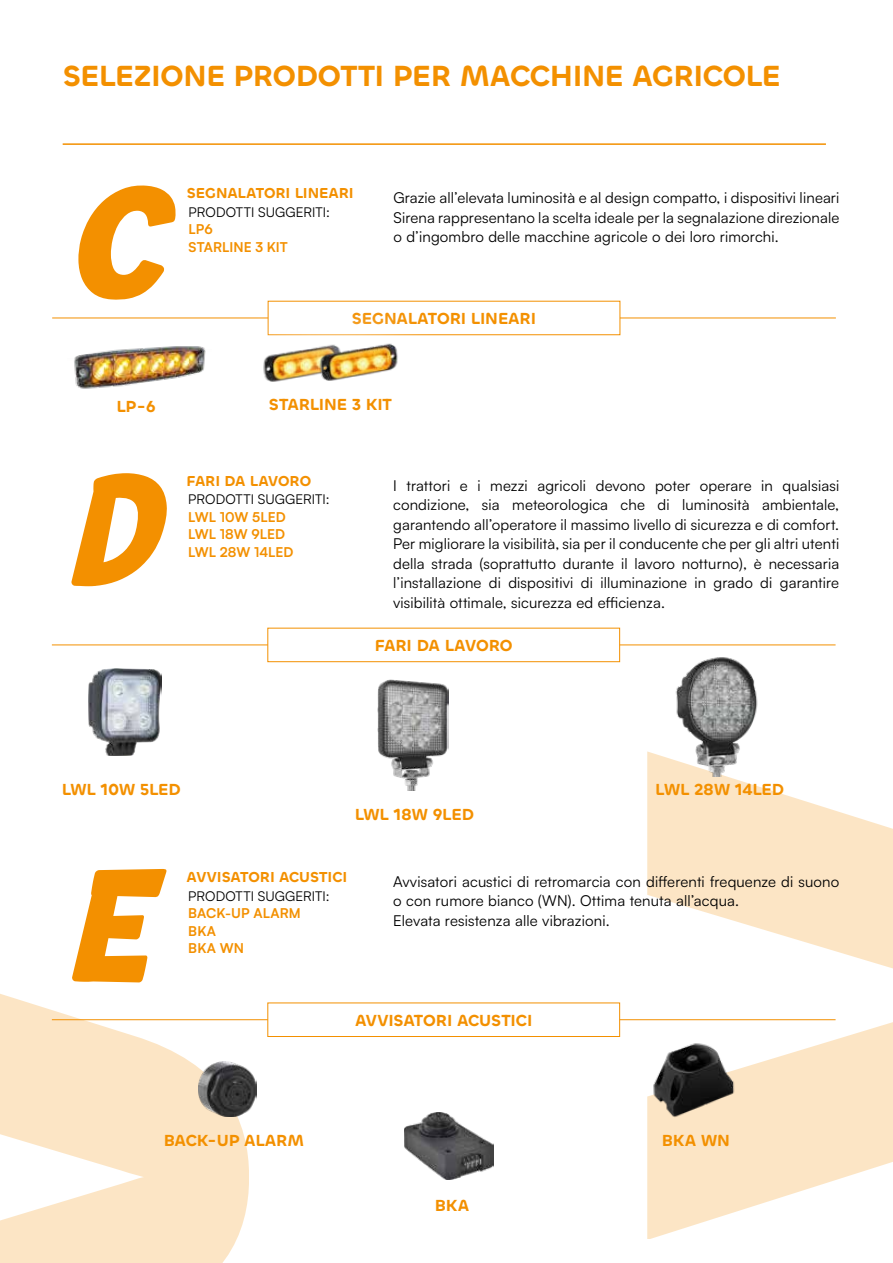
<style>
.page{position:relative;width:893px;height:1263px;background:#fff}
.page>*{position:absolute;margin:0;border:0;box-sizing:border-box;transform-origin:0 0}
.t1{font:italic 160.5px "Baby School";color:#f39000}
.t2{font:600 30px "Chillax";letter-spacing:-.01em;color:#f39000}
.t3{font:700 16.5px "Chillax Variable";letter-spacing:-.01em;color:#f39000}
.t4{font:15px/19.5px "Satoshi";letter-spacing:.01em;color:#000;text-align:justify}
.t5{font:700 14.85px "Chillax Variable";letter-spacing:-.005em;color:#f39000}
.t6{font:700 13.5px/17.5px "Satoshi";letter-spacing:.005em;color:#f39000}
.t7{font:13.5px "Satoshi";letter-spacing:.005em;color:#000}
</style>
<div class="page">
<svg style="left:647px;top:751px;width:246px;height:487px;fill:#fce5c5"></svg>
<svg style="left:0;top:994px;width:249px;height:269px;fill:#fce5c5"></svg>
<hr style="left:52px;top:645px;width:784px;height:1px;background:#f39000">
<div style="left:268px;top:628px;width:352px;height:34px;background:#fff;border:1px solid #f39000"></div>
<img style="left:88px;top:669px;width:73px;height:87px">
<img style="left:377px;top:679px;width:71px;height:112px">
<img style="left:668px;top:657px;width:97px;height:119px">
<hr style="left:63px;top:143px;width:763px;height:2px;background:#f39000">
<hr style="left:52px;top:318px;width:784px;height:1px;background:#f39000">
<div style="left:268px;top:301px;width:352px;height:34px;background:#fff"></div>
<img style="left:74px;top:346px;width:132px;height:43px">
<hr style="left:52px;top:1019px;width:784px;height:1px;background:#f39000">
<div style="left:268px;top:1003px;width:352px;height:34px;background:#fff;border:1px solid #f39000"></div>
<img style="left:650px;top:1038px;width:92px;height:84px">
<img style="left:199px;top:1061px;width:57px;height:55px">
<img style="left:404px;top:1112px;width:90px;height:68px">
<svg style="left:216px;top:300px;width:230px;height:82px"></svg>
<img style="left:316px;top:339px;width:88px;height:43px">
<h2 class="t2" style="left:63px;top:57px;width:719px">SELEZIONE PRODOTTI PER MACCHINE AGRICOLE</h2>
<h1 class="t1" style="left:65px;top:141px;width:97px">C</h1>
<p class="t5" style="left:187px;top:183px;width:168px">SEGNALATORI LINEARI</p>
<p class="t7" style="left:189px;top:203px;width:143px">PRODOTTI SUGGERITI:</p>
<p class="t6" style="left:189px;top:220px;width:101px">LP6<br>STARLINE 3 KIT</p>
<p class="t4" style="left:393px;top:187px;width:448px">Grazie all’elevata luminosità e al design compatto, i dispositivi lineari Sirena rappresentano la scelta ideale per la segnalazione direzionale o d’ingombro delle macchine agricole o dei loro rimorchi.</p>
<p class="t3" style="left:352px;top:308px;width:186px">SEGNALATORI LINEARI</p>
<p class="t3" style="left:117px;top:396px;width:41px">LP-6</p>
<p class="t3" style="left:269px;top:393px;width:125px">STARLINE 3 KIT</p>
<h1 class="t1" style="left:65px;top:429px;width:91px">D</h1>
<p class="t4" style="left:393px;top:475px;width:448px">I trattori e i mezzi agricoli devono poter operare in qualsiasi condizione, sia meteorologica che di luminosità ambientale, garantendo all’operatore il massimo livello di sicurezza e di comfort.<br>Per migliorare la visibilità, sia per il conducente che per gli altri utenti della strada (soprattutto durante il lavoro notturno), è necessaria l’installazione di dispositivi di illuminazione in grado di garantire visibilità ottimale, sicurezza ed efficienza.</p>
<p class="t5" style="left:187px;top:471px;width:126px">FARI DA LAVORO</p>
<p class="t7" style="left:188px;top:491px;width:143px">PRODOTTI SUGGERITI:</p>
<p class="t6" style="left:188px;top:507px;width:107px">LWL 10W 5LED<br>LWL 18W 9LED<br>LWL 28W 14LED</p>
<p class="t3" style="left:62px;top:779px;width:121px">LWL 10W 5LED</p>
<p class="t3" style="left:375px;top:635px;width:139px">FARI DA LAVORO</p>
<p class="t3" style="left:355px;top:804px;width:121px">LWL 18W 9LED</p>
<p class="t3" style="left:655px;top:779px;width:130px">LWL 28W 14LED</p>
<h1 class="t1" style="left:65px;top:825px;width:83px">E</h1>
<p class="t4" style="left:393px;top:871px;width:448px;text-align:left">Avvisatori acustici di retromarcia con differenti frequenze di suono o con rumore bianco (WN). Ottima tenuta all’acqua.<br>Elevata resistenza alle vibrazioni.</p>
<p class="t5" style="left:187px;top:867px;width:162px">AVVISATORI ACUSTICI</p>
<p class="t7" style="left:188px;top:887px;width:143px">PRODOTTI SUGGERITI:</p>
<p class="t6" style="left:188px;top:903px;width:114px">BACK-UP ALARM<br>BKA<br>BKA WN</p>
<p class="t3" style="left:355px;top:1009px;width:179px">AVVISATORI ACUSTICI</p>
<p class="t3" style="left:164px;top:1130px;width:142px">BACK-UP ALARM</p>
<p class="t3" style="left:662px;top:1130px;width:70px">BKA WN</p>
<p class="t3" style="left:435px;top:1195px;width:36px">BKA</p>
</div>
